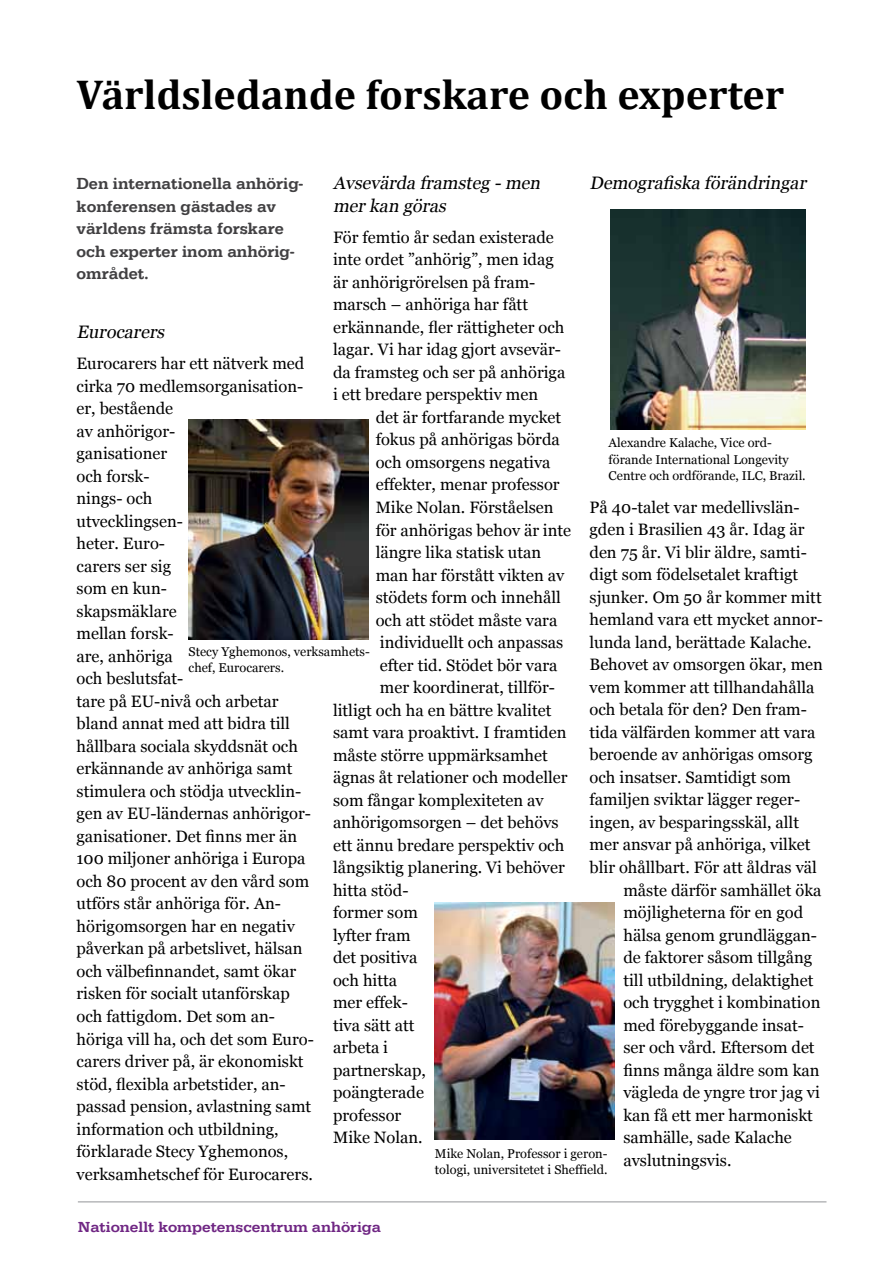
<style>
.page{position:relative;width:893px;height:1263px;background:#fff}
.page>*{position:absolute;margin:0;border:0;box-sizing:border-box;transform-origin:0 0}
.t1{font:700 42px "Cambria";color:#000}
.t2{font:italic 18px/22.5px "Georgia";color:#000}
.t3{font:16.5px/22.5px "Georgia";color:#000}
.t4{font:500 16.5px/22.5px "Typewriter URW";color:#414042}
.t5{font:500 15px "Typewriter URW Wid";color:#702784}
.t6{font:12.75px/16.5px "Georgia";color:#000}
</style>
<div class="page">
<hr style="left:78px;top:1201px;width:748px;height:1px;background:#939598">
<img style="left:189px;top:419px;width:179px;height:220px">
<img style="left:610px;top:210px;width:196px;height:219px">
<img style="left:435px;top:903px;width:180px;height:237px">
<h1 class="t1" style="left:77px;top:65px;width:709px">Världsledande forskare och experter</h1>
<p class="t2" style="left:589px;top:172px;width:222px">Demografiska förändringar</p>
<p class="t4" style="left:77px;top:173px;width:228px">Den internationella anhörig&shy;konferensen gästades av världens främsta forskare och experter inom anhörig&shy;området.</p>
<p class="t2" style="left:333px;top:172px;width:213px">Avsevärda framsteg -men merkan göras</p>
<p class="t3" style="left:333px;top:226px;width:234px">För femtio år sedan existerade inte ordet ”anhörig”, men idag är anhörigrörelsen på fram&shy;marsch – anhöriga har fått erkännande, fler rättigheter och lagar. Vi har idag gjort avsevär&shy;da framsteg och ser på anhöriga i ett bredare perspektiv men</p>
<p class="t3" style="left:376px;top:406px;width:187px">det är fortfarande mycket</p>
<p class="t3" style="left:376px;top:429px;width:186px">fokus på anhörigas börda</p>
<p class="t3" style="left:376px;top:451px;width:176px">och omsorgens negativa</p>
<p class="t3" style="left:376px;top:474px;width:186px">effekter, menar professor</p>
<p class="t3" style="left:376px;top:496px;width:179px">Mike Nolan. Förståelsen</p>
<p class="t3" style="left:376px;top:519px;width:197px">för anhörigas behov är inte</p>
<p class="t3" style="left:376px;top:541px;width:167px">längre lika statisk utan</p>
<p class="t3" style="left:376px;top:564px;width:190px">man har förstått vikten av</p>
<p class="t3" style="left:376px;top:586px;width:187px">stödets form och innehåll</p>
<p class="t3" style="left:376px;top:609px;width:183px">och att stödet måste vara</p>
<p class="t3" style="left:380px;top:631px;width:185px">individuellt och anpassas</p>
<p class="t3" style="left:380px;top:654px;width:179px">efter tid. Stödet bör vara</p>
<p class="t3" style="left:380px;top:676px;width:177px">mer koordinerat, tillför-</p>
<p class="t3" style="left:333px;top:699px;width:220px">litligt och ha en bättre kvalitet</p>
<p class="t3" style="left:333px;top:721px;width:235px">samt vara proaktivt. I framtiden</p>
<p class="t3" style="left:333px;top:744px;width:216px">måste större uppmärksamhet</p>
<p class="t3" style="left:333px;top:766px;width:236px">ägnas åt relationer och modeller</p>
<p class="t3" style="left:333px;top:789px;width:212px">som fångar komplexiteten av</p>
<p class="t3" style="left:333px;top:811px;width:227px">anhörigomsorgen – det behövs</p>
<p class="t3" style="left:333px;top:834px;width:233px">ett ännu bredare perspektiv och</p>
<p class="t3" style="left:333px;top:856px;width:233px">långsiktig planering. Vi behöver</p>
<p class="t3" style="left:333px;top:879px;width:77px">hitta stöd-</p>
<p class="t3" style="left:333px;top:901px;width:86px">former som</p>
<p class="t3" style="left:333px;top:924px;width:79px">lyfter fram</p>
<p class="t3" style="left:333px;top:946px;width:86px">det positiva</p>
<p class="t3" style="left:333px;top:969px;width:66px">och hitta</p>
<p class="t3" style="left:333px;top:991px;width:76px">mer effek-</p>
<p class="t3" style="left:333px;top:1014px;width:83px">tiva sätt att</p>
<p class="t3" style="left:333px;top:1036px;width:57px">arbeta i</p>
<p class="t3" style="left:333px;top:1059px;width:94px">partnerskap,</p>
<p class="t3" style="left:333px;top:1082px;width:92px">poängterade</p>
<p class="t3" style="left:333px;top:1104px;width:70px">professor</p>
<p class="t3" style="left:333px;top:1127px;width:91px">Mike Nolan.</p>
<p class="t2" style="left:77px;top:321px;width:93px">Eurocarers</p>
<p class="t3" style="left:77px;top:353px;width:239px">Eurocarers har ett nätverk med cirka 70 medlemsorganisation&shy;er, bestående<br>av anhörigor-<br>ganisationer<br>och forsk-<br>nings- och<br>utvecklingsen-<br>heter. Euro-<br>carers ser sig<br>som en kun-<br>skapsmäklare<br>mellan forsk-<br>are, anhöriga<br>och beslutsfat-<br>tare på EU-nivå och arbetar bland annat med att bidra till hållbara sociala skyddsnät och erkännande av anhöriga samt stimulera och stödja utvecklin&shy;gen av EU-ländernas anhörigor&shy;ganisationer. Det finns mer än<br>100 miljoner anhöriga i Europa och 80 procent av den vård som utförs står anhöriga för. An&shy;hörigomsorgen har en negativ påverkan på arbetslivet, hälsan och välbefinnandet, samt ökar risken för socialt utanförskap och fattigdom. Det som an&shy;höriga vill ha, och det som Euro&shy;carers driver på, är ekonomiskt stöd, flexibla arbetstider, an&shy;passad pension, avlastning samt information och utbildning, förklarade Stecy Yghemonos, verksamhetschef för Eurocarers.</p>
<p class="t6" style="left:609px;top:435px;width:199px">Alexandre Kalache, Vice ord&shy;förande International Longevity<br>Centre och ordförande, ILC, Brazil.</p>
<p class="t3" style="left:589px;top:496px;width:212px">På 40-talet var medellivslän-</p>
<p class="t3" style="left:589px;top:519px;width:217px">gden i Brasilien 43 år. Idag är</p>
<p class="t3" style="left:589px;top:541px;width:219px">den 75 år. Vi blir äldre, samti-</p>
<p class="t3" style="left:589px;top:564px;width:210px">digt som födelsetalet kraftigt</p>
<p class="t3" style="left:589px;top:586px;width:234px">sjunker. Om 50 år kommer mitt</p>
<p class="t3" style="left:589px;top:609px;width:235px">hemland vara ett mycket annor-</p>
<p class="t3" style="left:589px;top:631px;width:224px">lunda land, berättade Kalache.</p>
<p class="t3" style="left:589px;top:654px;width:235px">Behovet av omsorgen ökar, men</p>
<p class="t3" style="left:589px;top:676px;width:226px">vem kommer att tillhandahålla</p>
<p class="t3" style="left:589px;top:699px;width:219px">och betala för den? Den fram-</p>
<p class="t3" style="left:589px;top:721px;width:227px">tida välfärden kommer att vara</p>
<p class="t3" style="left:589px;top:744px;width:225px">beroende av anhörigas omsorg</p>
<p class="t3" style="left:589px;top:766px;width:203px">och insatser. Samtidigt som</p>
<p class="t3" style="left:589px;top:789px;width:212px">familjen sviktar lägger reger-</p>
<p class="t3" style="left:589px;top:811px;width:211px">ingen, av besparingsskäl, allt</p>
<p class="t3" style="left:589px;top:834px;width:222px">mer ansvar på anhöriga, vilket</p>
<p class="t3" style="left:589px;top:856px;width:229px">blir ohållbart. För att åldras väl</p>
<p class="t3" style="left:623px;top:879px;width:200px">måste därför samhället öka</p>
<p class="t3" style="left:623px;top:901px;width:181px">möjligheterna för en god</p>
<p class="t3" style="left:623px;top:924px;width:195px">hälsa genom grundläggan-</p>
<p class="t3" style="left:623px;top:946px;width:190px">de faktorer såsom tillgång</p>
<p class="t3" style="left:623px;top:969px;width:192px">till utbildning, delaktighet</p>
<p class="t3" style="left:623px;top:991px;width:198px">och trygghet i kombination</p>
<p class="t3" style="left:623px;top:1014px;width:182px">med förebyggande insat-</p>
<p class="t3" style="left:623px;top:1036px;width:193px">ser och vård. Eftersom det</p>
<p class="t3" style="left:623px;top:1059px;width:198px">finns många äldre som kan</p>
<p class="t3" style="left:623px;top:1081px;width:198px">vägleda de yngre tror jag vi</p>
<p class="t3" style="left:623px;top:1104px;width:191px">kan få ett mer harmoniskt</p>
<p class="t3" style="left:623px;top:1126px;width:170px">samhälle, sade Kalache</p>
<p class="t3" style="left:623px;top:1149px;width:110px">avslutningsvis.</p>
<p class="t6" style="left:189px;top:643px;width:183px">Stecy Yghemonos, verksamhets&shy;chef, Eurocarers.</p>
<p class="t6" style="left:435px;top:1145px;width:174px">Mike Nolan, Professor i geron&shy;tologi, universitetet i Sheffield.</p>
<p class="t5" style="left:78px;top:1218px;width:305px">Nationellt kompetenscentrum anhöriga</p>
</div>
